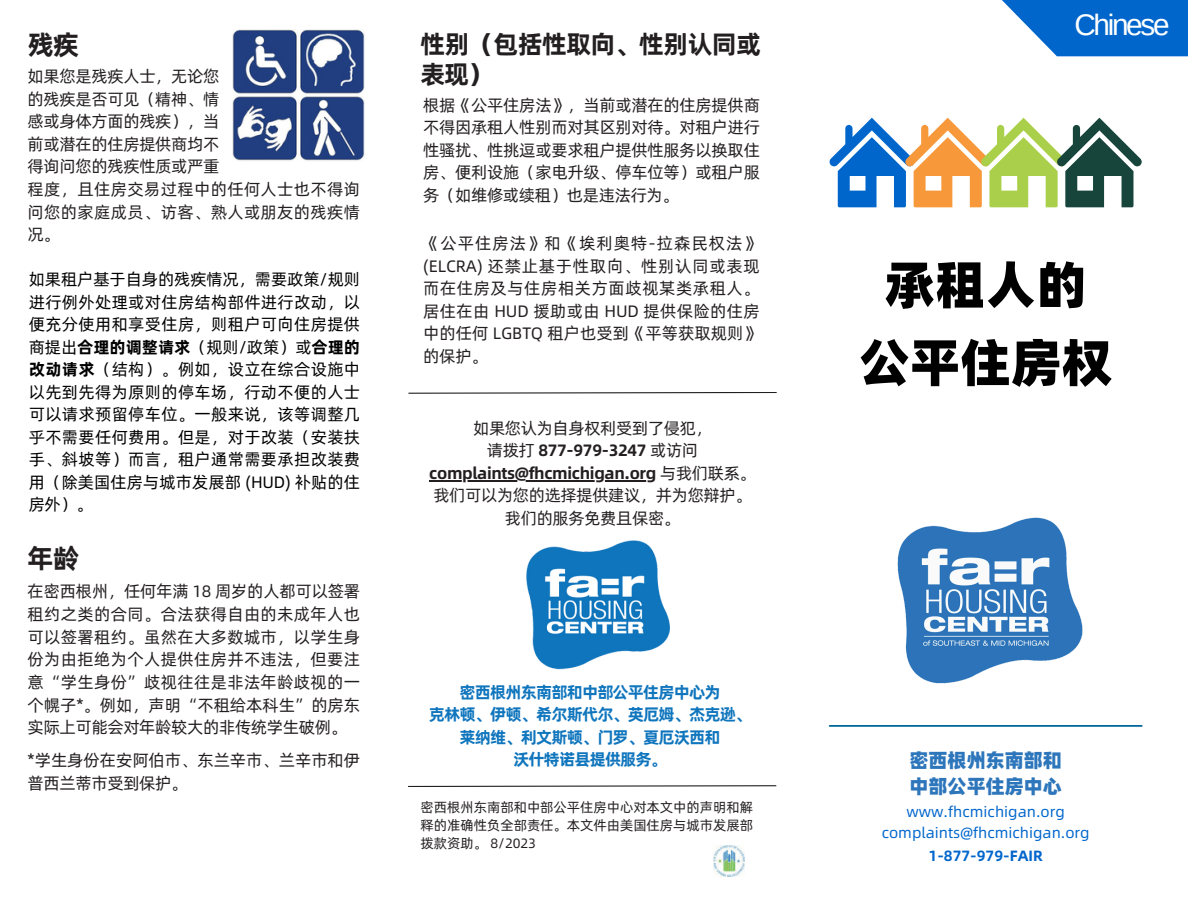
<style>
.page{position:relative;width:1188px;height:918px;background:#fff}
.page>*{position:absolute;margin:0;border:0;box-sizing:border-box;transform-origin:0 0}
.t1{font:800 50.85px/77.7px "Alibaba Pu Hui Ti";letter-spacing:.005em;color:#000;text-align:center}
.t2{font:29.7px "Arimo";letter-spacing:-.08em;color:#fff}
.t3{font:700 27px "Alibaba Pu Hui Ti";color:#231f20}
.t4{font:700 25.5px/30.3px "Alibaba Pu Hui Ti";letter-spacing:-.03em;color:#231f20}
.t5{font:800 19.2px/25.8px "Alibaba Pu Hui Ti";color:#2d76bb}
.t6{font:16.5px/22.5px "Alibaba Pu Hui Ti";letter-spacing:-.015em;color:#231f20;text-align:justify}
.t7{font:16.5px/22.5px "Alibaba Pu Hui Ti";letter-spacing:.02em;color:#000;text-align:justify}
.t8{font:700 16.5px "Alibaba Pu Hui Ti";letter-spacing:-.055em;color:#0f75bd}
.t9{font:700 16.5px "Alibaba Pu Hui Ti";letter-spacing:-.02em;color:#231f20}
.t10{font:14.85px "Alibaba Pu Hui Ti";color:#06c}
.t11{font:700 14.85px "Alibaba Pu Hui Ti";color:#06c}
.t12{font:13.5px/18px "Alibaba Pu Hui Ti";letter-spacing:-.005em;color:#231f20;text-align:justify}
.s1{font-weight:700}
.s2{font-weight:400}
</style>
<div class="page">
<img style="left:232px;top:29px;width:133px;height:132px">
<svg style="left:408px;top:392px;width:369px;height:2px"></svg>
<img style="left:713px;top:845px;width:32px;height:32px">
<svg style="left:408px;top:785px;width:368px;height:2px"></svg>
<img style="left:526px;top:540px;width:144px;height:130px">
<svg style="left:1002px;top:0;width:186px;height:56px"></svg>
<img style="left:828px;top:726px;width:315px;height:1px">
<img style="left:897px;top:517px;width:186px;height:167px">
<hr style="left:429px;top:480px;width:227px;height:1px;background:#231f20">
<svg style="left:829px;top:118px;width:313px;height:89px"></svg>
<p class="t3" style="left:28px;top:26px;width:53px">残疾</p>
<p class="t6" style="left:28px;top:65px;width:193px">如果您是残疾人士，无论您的残疾是否可见（精神、情感或身体方面的残疾），当前或潜在的住房提供商均不得询问您的残疾性质或严重</p>
<h1 class="t6" style="left:28px;top:178px;width:334px">程度，且住房交易过程中的任何人士也不得询问您的家庭成员、访客、熟人或朋友的残疾情况。</h1>
<h3 class="t7" style="left:29px;top:268px;width:333px">如果租户基于自身的残疾情况，需要政策/规则进行例外处理或对住房结构部件进行改动，以便充分使用和享受住房，则租户可向住房提供商提出<span class="s1">合理的调整请求</span>（规则/政策）或<span class="s1">合理的改动请求</span>（结构）。例如，设立在综合设施中以先到先得为原则的停车场，行动不便的人士可以请求预留停车位。一般来说，该等调整几乎不需要任何费用。但是，对于改装（安装扶手、斜坡等）而言，租户通常需要承担改装费用（除美国住房与城市发展部 (HUD) 补贴的住房外）。</h3>
<p class="t3" style="left:28px;top:540px;width:53px">年龄</p>
<p class="t6" style="left:28px;top:580px;width:334px">在密西根州，任何年满 18 周岁的人都可以签署租约之类的合同。合法获得自由的未成年人也可以签署租约。虽然在大多数城市，以学生身份为由拒绝为个人提供住房并不违法，但要注意“学生身份”歧视往往是非法年龄歧视的一个幌子*。例如，声明“不租给本科生”的房东实际上可能会对年龄较大的非传统学生破例。</p>
<p class="t6" style="left:28px;top:749px;width:334px">*学生身份在安阿伯市、东兰辛市、兰辛市和伊普西兰蒂市受到保护。</p>
<p class="t4" style="left:421px;top:28px;width:342px">性别（包括性取向、性别认同或表现）</p>
<p class="t6" style="left:423px;top:93px;width:338px">根据《公平住房法》，当前或潜在的住房提供商不得因承租人性别而对其区别对待。对租户进行性骚扰、性挑逗或要求租户提供性服务以换取住房、便利设施（家电升级、停车位等）或租户服务（如维修或续租）也是违法行为。</p>
<p class="t6" style="left:423px;top:232px;width:338px">《公平住房法》和《埃利奥特-拉森民权法》(ELCRA) 还禁止基于性取向、性别认同或表现而在住房及与住房相关方面歧视某类承租人。居住在由 HUD 援助或由 HUD 提供保险的住房中的任何 LGBTQ 租户也受到《平等获取规则》的保护。</p>
<p class="t6" style="left:473px;top:417px;width:240px">如果您认为自身权利受到了侵犯，</p>
<p class="t9" style="left:487px;top:439px;width:213px"><span class="s2">请拨打</span> 877-979-3247 <span class="s2">或访问</span></p>
<p class="t6" style="left:429px;top:462px;width:328px;text-align:center"><span class="s1">complaints@fhcmichigan.org</span> 与我们联系。我们可以为您的选择提供建议，并为您辩护。我们的服务免费且保密。</p>
<p class="t8" style="left:459px;top:680px;width:263px">密西根州东南部和中部公平住房中心为</p>
<p class="t8" style="left:429px;top:703px;width:324px">克林顿、伊顿、希尔斯代尔、英厄姆、杰克逊、</p>
<p class="t8" style="left:459px;top:725px;width:263px">莱纳维、利文斯顿、门罗、夏厄沃西和</p>
<p class="t8" style="left:513px;top:748px;width:156px">沃什特诺县提供服务。</p>
<p class="t12" style="left:421px;top:798px;width:334px">密西根州东南部和中部公平住房中心对本文中的声明和解释的准确性负全部责任。本文件由美国住房与城市发展部拨款资助。 8/2023</p>
<h6 class="t2" style="left:1074px;top:8px;width:97px">Chinese</h6>
<p class="t1" style="left:859px;top:245px;width:254px">承租人的公平住房权</p>
<p class="t5" style="left:910px;top:748px;width:154px">密西根州东南部和中部公平住房中心</p>
<h4 class="t10" style="left:907px;top:802px;width:160px">www.fhcmichigan.org</h4>
<p class="t10" style="left:882px;top:823px;width:210px">complaints@fhcmichigan.org</p>
<h6 class="t11" style="left:929px;top:845px;width:116px">1-877-979-FAIR</h6>
</div>
